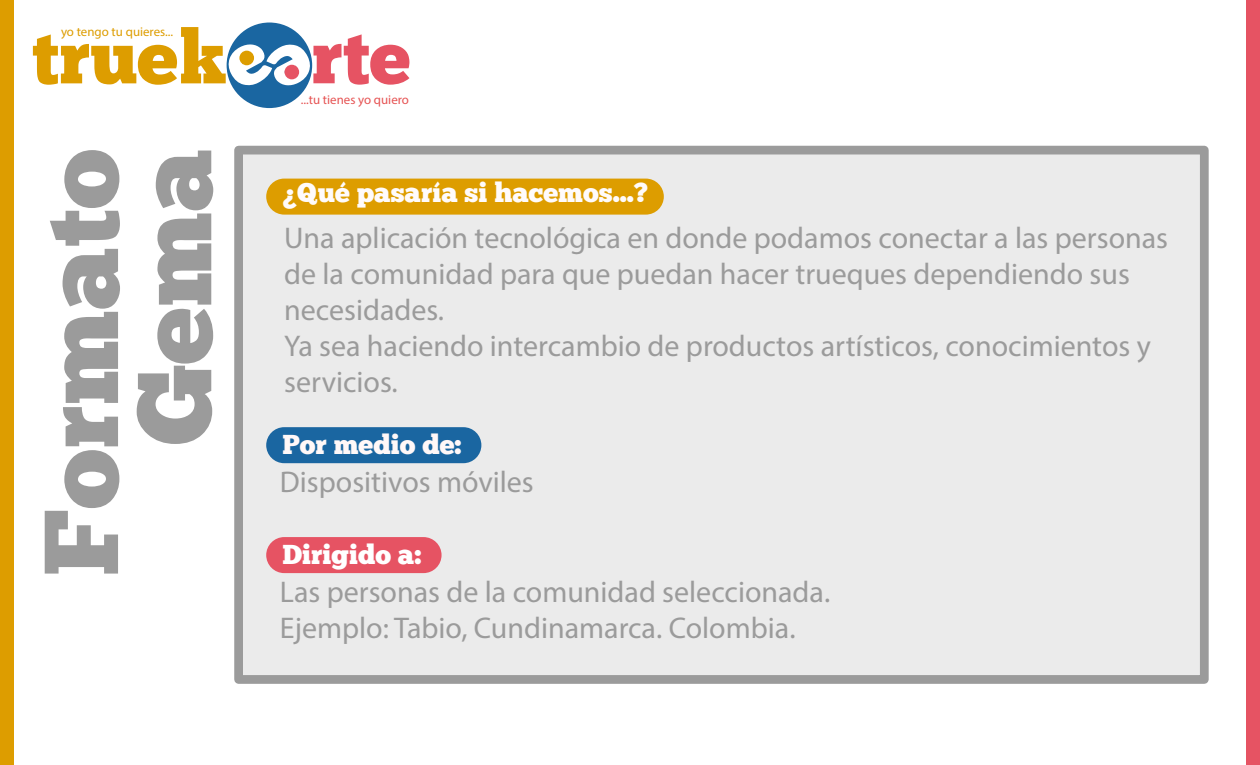
<style>
.page{position:relative;width:1260px;height:765px;background:#fff}
.page>*{position:absolute;margin:0;border:0;box-sizing:border-box;transform-origin:0 0}
.t1{font:105px/93.2px "Chunk Five";color:#9b9b9b;text-align:right}
.t2{font:30px/36px "Myriad Pro";color:#9b9b9b}
.t3{font:27.38px "Chunk Five";color:#fffbfb}
.t4{font:27.38px "Chunk Five";color:#fff8f8}
.t5{font:27.38px "Chunk Five";color:#fff}
.t6{font:12.88px "Myriad Pro";color:#dd9d00}
.t7{font:12.88px "Myriad Pro";color:#e65353}
</style>
<div class="page">
<div style="left:227px;top:23px;width:85px;height:85px;background:#1a66a1;border-radius:50%"></div>
<svg style="left:33px;top:27px;width:377px;height:59px"></svg>
<div style="left:0;top:0;width:14px;height:765px;background:#dd9d00"></div>
<div style="left:1246px;top:0;width:14px;height:765px;background:#e65363"></div>
<div style="left:234px;top:146px;width:975px;height:538px;background:#ebebeb;border:9px solid #9b9b9b"></div>
<div style="left:266px;top:179px;width:398px;height:36px;background:#dd9d00;border-radius:18px"></div>
<div style="left:266px;top:427px;width:215px;height:36px;background:#1a66a1;border-radius:18px"></div>
<div style="left:266px;top:537px;width:176px;height:36px;background:#e65363;border-radius:18px"></div>
<p class="t6" style="left:61px;top:26px;width:114px">yo tengo tu quieres...</p>
<h1 class="t1" style="left:45px;top:576px;width:429px;rotate:-90deg">Formato<br>Gema</h1>
<p class="t7" style="left:301px;top:94px;width:110px">...tu tienes yo quiero</p>
<p class="t3" style="left:283px;top:182px;width:367px">¿Qué pasaría si hacemos...?</p>
<p class="t2" style="left:284px;top:222px;width:885px">Una aplicación tecnológica en donde podamos conectar a las personas de la comunidad para que puedan hacer trueques dependiendo sus necesidades.<br>Ya sea haciendo intercambio de productos artísticos, conocimientos y servicios.</p>
<p class="t4" style="left:282px;top:434px;width:181px">Por medio de:</p>
<p class="t2" style="left:280px;top:466px;width:255px">Dispositivos móviles</p>
<p class="t5" style="left:282px;top:544px;width:140px">Dirigido a:</p>
<p class="t2" style="left:280px;top:577px;width:552px">Las personas de la comunidad seleccionada.<br>Ejemplo: Tabio, Cundinamarca. Colombia.</p>
</div>
